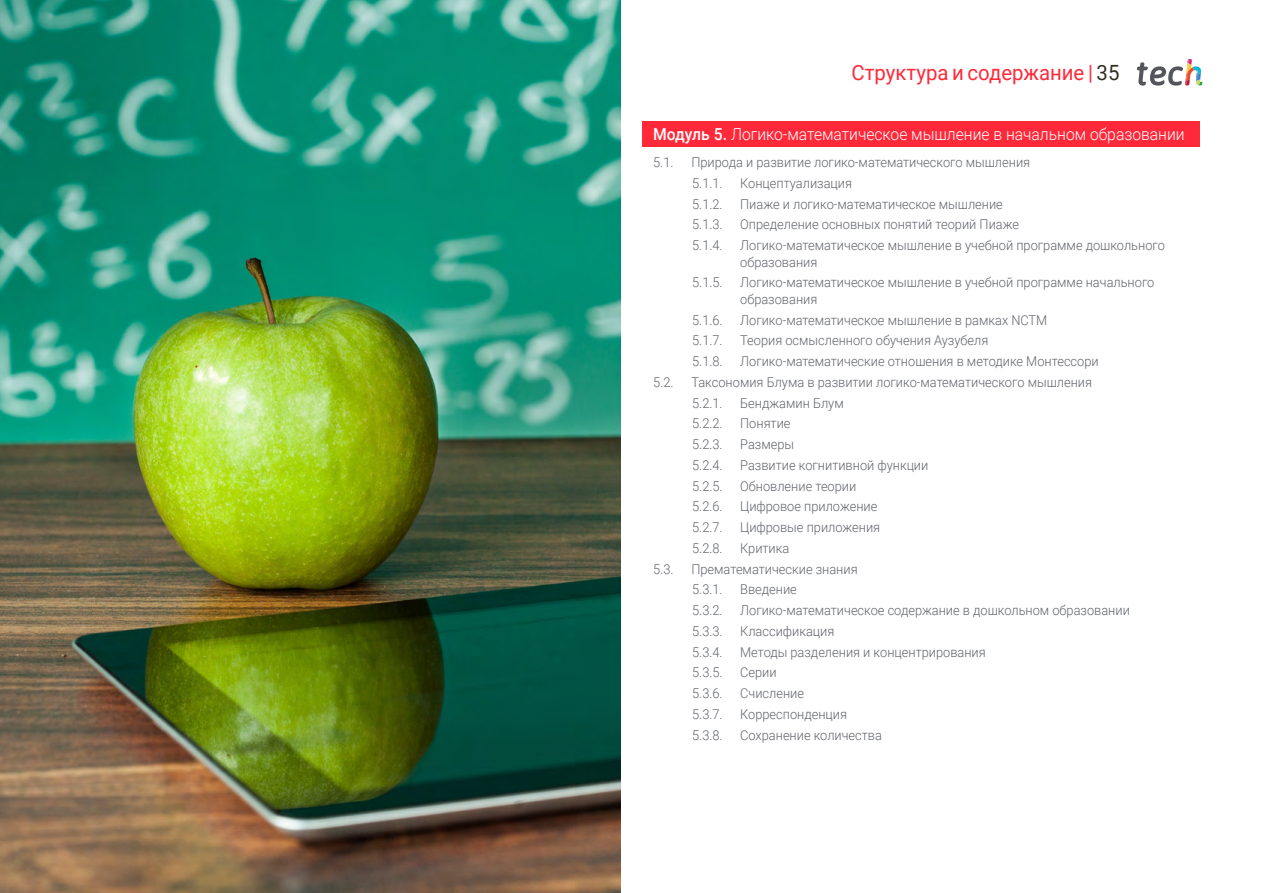
<style>
.page{position:relative;width:1263px;height:893px;background:#fff}
.page>*{position:absolute;margin:0;border:0;box-sizing:border-box;transform-origin:0 0}
.t1{font:21px "Roboto";color:#ff293a}
.t2{font:300 16.5px "Roboto";color:#fff;scale:.95 1}
.t3{font:300 13.5px/20.7px "Roboto";color:#61646a;scale:.95 1}
.s1{color:#312e20}
.s2{font-weight:500}
</style>
<div class="page">
<img style="left:0;top:0;width:621px;height:893px">
<div style="left:642px;top:121px;width:557px;height:25px;background:#ff293a"></div>
<svg style="left:1137px;top:59px;width:65px;height:27px"></svg>
<h1 class="t1" style="left:851px;top:57px;width:269px">Структура и содержание | <span class="s1">35</span></h1>
<p class="t2" style="left:653px;top:123px;width:561px"><span class="s2">Модуль 5.</span> Логико-математическое мышление в начальном образовании</p>
<p class="t3" style="left:653px;top:151px;width:23px">5.1.</p>
<p class="t3" style="left:691px;top:151px;width:358px">Природа и развитие логико-математического мышления<br>5.1.1.</p>
<p class="t3" style="left:740px;top:172px;width:119px">Концептуализация</p>
<p class="t3" style="left:692px;top:193px;width:34px">5.1.2.</p>
<p class="t3" style="left:740px;top:193px;width:278px">Пиаже и логико-математическое мышление</p>
<p class="t3" style="left:692px;top:214px;width:34px">5.1.3.</p>
<p class="t3" style="left:740px;top:214px;width:295px">Определение основных понятий теорий Пиаже</p>
<p class="t3" style="left:692px;top:234px;width:34px">5.1.4.</p>
<p class="t3" style="left:740px;top:237px;width:449px;line-height:16.5px">Логико-математическое мышление в учебной программе дошкольного образования</p>
<p class="t3" style="left:692px;top:272px;width:34px">5.1.5.</p>
<p class="t3" style="left:740px;top:274px;width:438px;line-height:16.5px">Логико-математическое мышление в учебной программе начального образования</p>
<p class="t3" style="left:692px;top:309px;width:34px">5.1.6.</p>
<p class="t3" style="left:740px;top:309px;width:325px">Логико-математическое мышление в рамках NCTM</p>
<p class="t3" style="left:692px;top:330px;width:34px">5.1.7.</p>
<p class="t3" style="left:740px;top:330px;width:263px">Теория осмысленного обучения Аузубеля</p>
<p class="t3" style="left:692px;top:350px;width:34px">5.1.8.</p>
<p class="t3" style="left:740px;top:350px;width:379px">Логико-математические отношения в методике Монтессори</p>
<p class="t3" style="left:653px;top:371px;width:23px">5.2.</p>
<p class="t3" style="left:691px;top:371px;width:423px">Таксономия Блума в развитии логико-математического мышления<br>5.2.1.</p>
<p class="t3" style="left:740px;top:392px;width:111px">Бенджамин Блум</p>
<p class="t3" style="left:692px;top:413px;width:34px">5.2.2.</p>
<p class="t3" style="left:740px;top:413px;width:55px">Понятие</p>
<p class="t3" style="left:692px;top:433px;width:34px">5.2.3.</p>
<p class="t3" style="left:740px;top:433px;width:58px">Размеры</p>
<p class="t3" style="left:692px;top:454px;width:34px">5.2.4.</p>
<p class="t3" style="left:740px;top:454px;width:200px">Развитие когнитивной функции</p>
<p class="t3" style="left:692px;top:475px;width:34px">5.2.5.</p>
<p class="t3" style="left:740px;top:475px;width:124px">Обновление теории</p>
<p class="t3" style="left:692px;top:496px;width:34px">5.2.6.</p>
<p class="t3" style="left:740px;top:496px;width:146px">Цифровое приложение</p>
<p class="t3" style="left:692px;top:516px;width:34px">5.2.7.</p>
<p class="t3" style="left:740px;top:516px;width:149px">Цифровые приложения</p>
<p class="t3" style="left:692px;top:537px;width:34px">5.2.8.</p>
<p class="t3" style="left:740px;top:537px;width:53px">Критика</p>
<p class="t3" style="left:653px;top:558px;width:23px">5.3.</p>
<p class="t3" style="left:691px;top:558px;width:176px">Прематематические знания<br>5.3.1.</p>
<p class="t3" style="left:740px;top:579px;width:61px">Введение</p>
<p class="t3" style="left:692px;top:599px;width:34px">5.3.2.</p>
<p class="t3" style="left:740px;top:599px;width:412px">Логико-математическое содержание в дошкольном образовании</p>
<p class="t3" style="left:692px;top:620px;width:34px">5.3.3.</p>
<p class="t3" style="left:740px;top:620px;width:101px">Классификация</p>
<p class="t3" style="left:692px;top:641px;width:34px">5.3.4.</p>
<p class="t3" style="left:740px;top:641px;width:260px">Методы разделения и концентрирования</p>
<p class="t3" style="left:692px;top:662px;width:34px">5.3.5.</p>
<p class="t3" style="left:740px;top:662px;width:40px">Серии</p>
<p class="t3" style="left:692px;top:682px;width:34px">5.3.6.</p>
<p class="t3" style="left:740px;top:682px;width:69px">Счисление</p>
<p class="t3" style="left:692px;top:703px;width:34px">5.3.7.</p>
<p class="t3" style="left:740px;top:703px;width:114px">Корреспонденция</p>
<p class="t3" style="left:692px;top:724px;width:34px">5.3.8.</p>
<p class="t3" style="left:740px;top:724px;width:151px">Сохранение количества</p>
</div>
